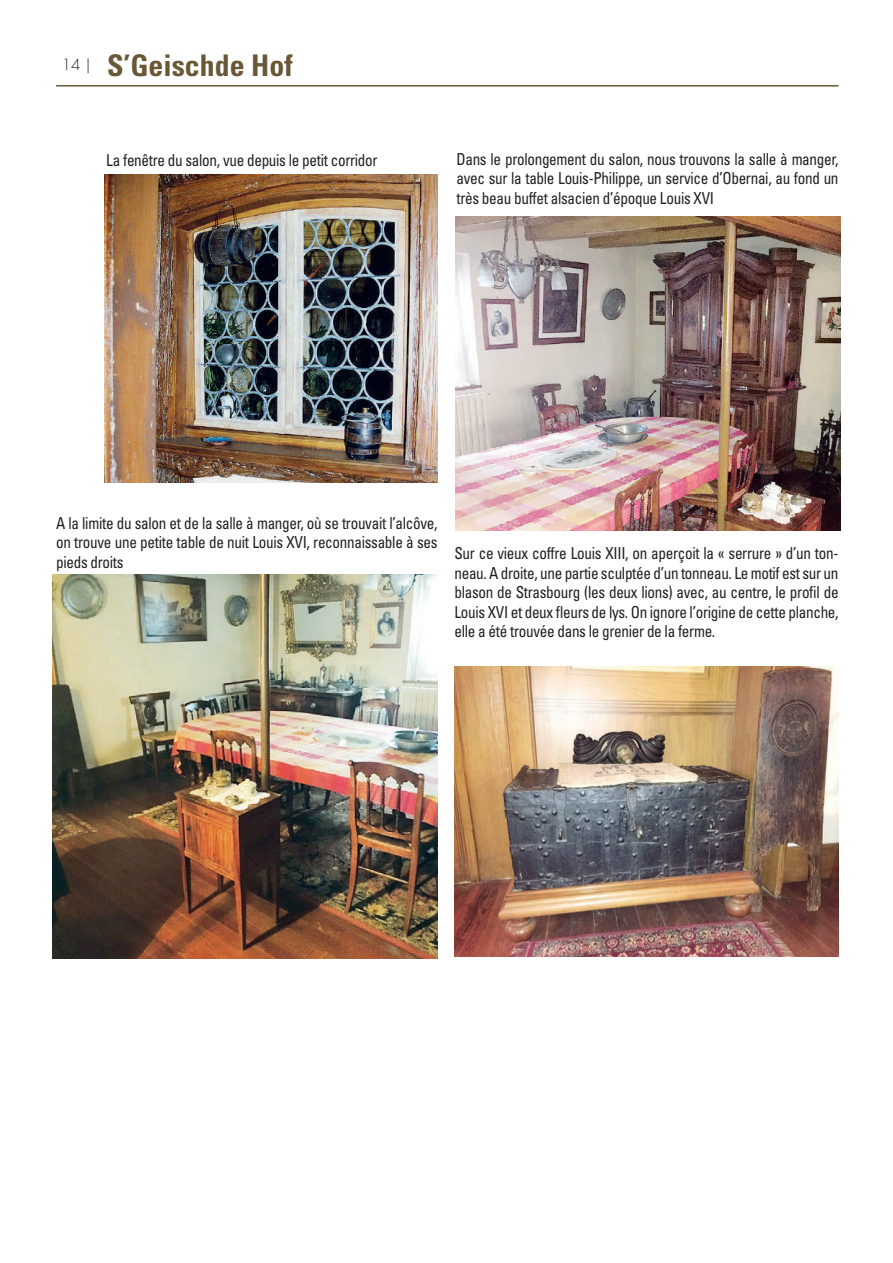
<style>
.page{position:relative;width:893px;height:1263px;background:#fff}
.page>*{position:absolute;margin:0;border:0;box-sizing:border-box;transform-origin:0 0}
.t1{font:700 condensed 29.85px "Univers LT Std";color:#695736}
.t2{font:condensed 16.5px/19.5px "Univers LT Std";letter-spacing:-.02em;color:#231f20;text-align:justify;scale:.92 1}
.t3{font:300 15px "Futura Std";color:#231f20}
</style>
<div class="page">
<hr style="left:56px;top:85px;width:782px;height:2px;background:#695736">
<img style="left:104px;top:174px;width:333px;height:309px">
<img style="left:53px;top:574px;width:384px;height:385px">
<img style="left:454px;top:666px;width:385px;height:291px">
<img style="left:455px;top:217px;width:385px;height:313px">
<p class="t3" style="left:62px;top:56px;width:30px">14 |</p>
<h1 class="t1" style="left:107px;top:47px;width:187px">S’Geischde Hof</h1>
<p class="t2" style="left:106px;top:150px;width:296px">La fenêtre du salon, vue depuis le petit corridor</p>
<p class="t2" style="left:456px;top:149px;width:417px">Dans le prolongement du salon, nous trouvons la salle à manger, avec sur la table Louis-Philippe, un service d’Obernai, au fond un très beau buffet alsacien d’époque Louis XVI</p>
<p class="t2" style="left:56px;top:513px;width:416px">A la limite du salon et de la salle à manger, où se trouvait l’alcôve, on trouve une petite table de nuit Louis XVI, reconnaissable à ses pieds droits</p>
<p class="t2" style="left:454px;top:544px;width:419px">Sur ce vieux coffre Louis XIII, on aperçoit la « serrure » d’un ton&shy;neau. A droite, une partie sculptée d’un tonneau. Le motif est sur un blason de Strasbourg (les deux lions) avec, au centre, le profil de Louis XVI et deux fleurs de lys. On ignore l’origine de cette planche, elle a été trouvée dans le grenier de la ferme.</p>
</div>
